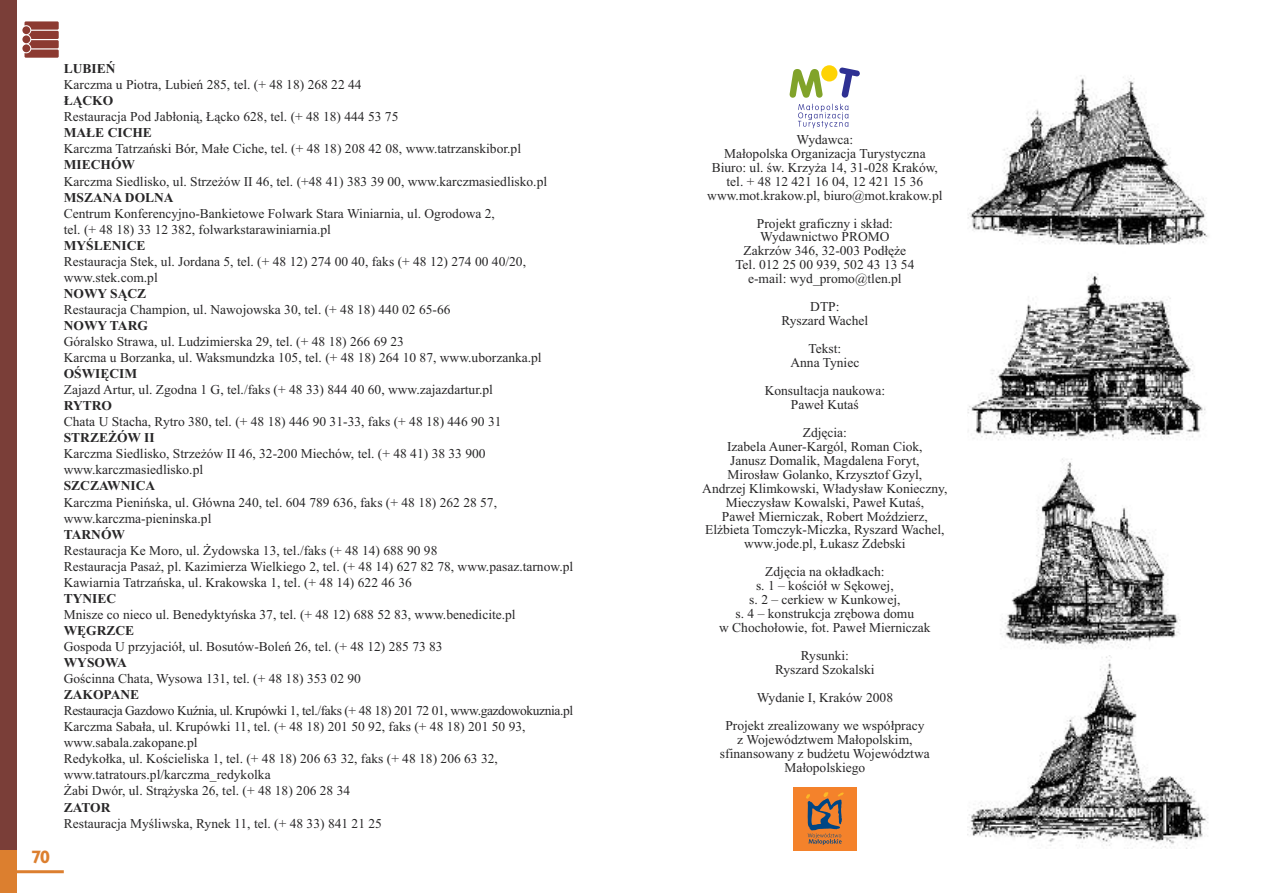
<style>
.page{position:relative;width:1276px;height:893px;background:#fff}
.page>*{position:absolute;margin:0;border:0;box-sizing:border-box;transform-origin:0 0}
.t1{font:700 18px "Humanst 521 EU";color:#dc7f2f}
.t2{font:13.5px/14px "Times New Roman";color:#272627;text-align:center}
.t3{font:700 13.5px "Times New Roman";color:#272627}
</style>
<div class="page">
<div style="left:0;top:0;width:17px;height:863px;background:#7a3e38"></div>
<div style="left:0;top:850px;width:17px;height:43px;background:#dc7f2f"></div>
<hr style="left:0;top:870px;width:64px;height:3px;background:#dc7f2f">
<svg style="left:25px;top:21px;width:34px;height:37px"></svg>
<div style="left:22px;top:26px;width:8px;height:8px;background:#8c3a31;border-radius:50%"></div>
<div style="left:22px;top:35px;width:8px;height:8px;background:#8c3a31;border-radius:50%"></div>
<div style="left:22px;top:44px;width:8px;height:8px;background:#8c3a31;border-radius:50%"></div>
<img style="left:968px;top:75px;width:240px;height:170px">
<svg style="left:967px;top:273px;width:239px;height:168px"></svg>
<img style="left:1000px;top:458px;width:180px;height:190px">
<img style="left:967px;top:656px;width:242px;height:192px">
<div style="left:821px;top:65px;width:16px;height:17px;background:#fed304;border-radius:50%"></div>
<svg style="left:839px;top:67px;width:21px;height:31px"></svg>
<svg style="left:789px;top:69px;width:33px;height:29px"></svg>
<svg style="left:798px;top:104px;width:50px;height:24px"></svg>
<div style="left:793px;top:787px;width:63px;height:63px;background:#f4822b"></div>
<svg style="left:806px;top:792px;width:37px;height:53px"></svg>
<h1 class="t1" style="left:31px;top:845px;width:20px">70</h1>
<p class="t3" style="left:64px;top:61px;width:53px">LUBIEŃ</p>
<p class="t2" style="left:64px;top:78px;width:299px">Karczma u Piotra, Lubień 285, tel. (+ 48 18) 268 22 44</p>
<p class="t3" style="left:64px;top:93px;width:51px">ŁĄCKO</p>
<p class="t2" style="left:64px;top:110px;width:336px">Restauracja Pod Jabłonią, Łącko 628, tel. (+ 48 18) 444 53 75</p>
<p class="t3" style="left:64px;top:125px;width:90px">MAŁE CICHE</p>
<p class="t2" style="left:64px;top:142px;width:459px">Karczma Tatrzański Bór, Małe Ciche, tel. (+ 48 18) 208 42 08, www.tatrzanskibor.pl</p>
<p class="t3" style="left:64px;top:157px;width:73px">MIECHÓW</p>
<p class="t2" style="left:64px;top:174px;width:485px">Karczma Siedlisko, ul. Strzeżów II 46, tel. (+48 41) 383 39 00, www.karczmasiedlisko.pl</p>
<p class="t3" style="left:64px;top:189px;width:111px">MSZANA DOLNA</p>
<p class="t2" style="left:64px;top:205px;width:433px;line-height:16px;text-align:left">Centrum Konferencyjno-Bankietowe Folwark Stara Winiarnia, ul. Ogrodowa 2, tel. (+ 48 18) 33 12 382, folwarkstarawiniarnia.pl</p>
<p class="t3" style="left:64px;top:237px;width:83px">MYŚLENICE</p>
<p class="t2" style="left:64px;top:253px;width:464px;line-height:16px;text-align:left">Restauracja Stek, ul. Jordana 5, tel. (+ 48 12) 274 00 40, faks (+ 48 12) 274 00 40/20, www.stek.com.pl</p>
<p class="t3" style="left:64px;top:285px;width:84px">NOWY SĄCZ</p>
<p class="t2" style="left:64px;top:302px;width:388px">Restauracja Champion, ul. Nawojowska 30, tel. (+ 48 18) 440 02 65-66</p>
<p class="t3" style="left:64px;top:317px;width:86px">NOWY TARG</p>
<p class="t2" style="left:64px;top:333px;width:479px;line-height:16px;text-align:left">Góralsko Strawa, ul. Ludzimierska 29, tel. (+ 48 18) 266 69 23<br>Karcma u Borzanka, ul. Waksmundzka 105, tel. (+ 48 18) 264 10 87, www.uborzanka.pl</p>
<p class="t3" style="left:64px;top:366px;width:75px">OŚWIĘCIM</p>
<p class="t2" style="left:64px;top:383px;width:431px">Zajazd Artur, ul. Zgodna 1 G, tel./faks (+ 48 33) 844 40 60, www.zajazdartur.pl</p>
<p class="t3" style="left:64px;top:398px;width:50px">RYTRO</p>
<p class="t2" style="left:64px;top:415px;width:439px">Chata U Stacha, Rytro 380, tel. (+ 48 18) 446 90 31-33, faks (+ 48 18) 446 90 31</p>
<p class="t3" style="left:64px;top:430px;width:92px">STRZEŻÓW II</p>
<p class="t2" style="left:64px;top:446px;width:423px;line-height:16px;text-align:left">Karczma Siedlisko, Strzeżów II 46, 32-200 Miechów, tel. (+ 48 41) 38 33 900 www.karczmasiedlisko.pl</p>
<p class="t3" style="left:64px;top:478px;width:93px">SZCZAWNICA</p>
<p class="t2" style="left:64px;top:494px;width:435px;line-height:16px;text-align:left">Karczma Pienińska, ul. Główna 240, tel. 604 789 636, faks (+ 48 18) 262 28 57, www.karczma-pieninska.pl</p>
<p class="t3" style="left:64px;top:526px;width:63px">TARNÓW</p>
<p class="t2" style="left:64px;top:542px;width:511px;line-height:16px;text-align:left">Restauracja Ke Moro, ul. Żydowska 13, tel./faks (+ 48 14) 688 90 98<br>Restauracja Pasaż, pl. Kazimierza Wielkiego 2, tel. (+ 48 14) 627 82 78, www.pasaz.tarnow.pl<br>Kawiarnia Tatrzańska, ul. Krakowska 1, tel. (+ 48 14) 622 46 36</p>
<p class="t3" style="left:64px;top:590px;width:54px">TYNIEC</p>
<p class="t2" style="left:64px;top:607px;width:453px">Mnisze co nieco ul. Benedyktyńska 37, tel. (+ 48 12) 688 52 83, www.benedicite.pl</p>
<p class="t3" style="left:64px;top:622px;width:72px">WĘGRZCE</p>
<p class="t2" style="left:64px;top:639px;width:380px">Gospoda U przyjaciół, ul. Bosutów-Boleń 26, tel. (+ 48 12) 285 73 83</p>
<p class="t3" style="left:64px;top:654px;width:65px">WYSOWA</p>
<p class="t2" style="left:64px;top:671px;width:299px">Gościnna Chata, Wysowa 131, tel. (+ 48 18) 353 02 90</p>
<p class="t3" style="left:64px;top:687px;width:77px">ZAKOPANE</p>
<p class="t2" style="left:64px;top:702px;width:511px;line-height:16px;text-align:left">Restauracja Gazdowo Kuźnia, ul. Krupówki 1, tel./faks (+ 48 18) 201 72 01, www.gazdowokuznia.pl Karczma Sabała, ul. Krupówki 11, tel. (+ 48 18) 201 50 92, faks (+ 48 18) 201 50 93, www.sabala.zakopane.pl<br>Redykołka, ul. Kościeliska 1, tel. (+ 48 18) 206 63 32, faks (+ 48 18) 206 63 32, www.tatratours.pl/karczma_redykolka<br>Żabi Dwór, ul. Strążyska 26, tel. (+ 48 18) 206 28 34</p>
<p class="t3" style="left:64px;top:799px;width:48px">ZATOR</p>
<p class="t2" style="left:64px;top:816px;width:320px">Restauracja Myśliwska, Rynek 11, tel. (+ 48 33) 841 21 25</p>
<p class="t2" style="left:707px;top:132px;width:237px">Wydawca:<br>Małopolska Organizacja Turystyczna<br>Biuro: ul. św. Krzyża 14, 31-028 Kraków, tel. + 48 12 421 16 04, 12 421 15 36 www.mot.krakow.pl, biuro@mot.krakow.pl</p>
<p class="t2" style="left:735px;top:216px;width:181px">Projekt graficzny i skład:<br>Wydawnictwo PROMO<br>Zakrzów 346, 32-003 Podłęże<br>Tel. 012 25 00 939, 502 43 13 54 e-mail: wyd_promo@tlen.pl</p>
<p class="t2" style="left:781px;top:300px;width:88px">DTP:<br>Ryszard Wachel</p>
<p class="t2" style="left:790px;top:341px;width:70px">Tekst:<br>Anna Tyniec</p>
<p class="t2" style="left:764px;top:383px;width:122px">Konsultacja naukowa:<br>Paweł Kutaś</p>
<p class="t2" style="left:702px;top:425px;width:247px">Zdjęcia:<br>Izabela Auner-Kargól, Roman Ciok,<br>Janusz Domalik, Magdalena Foryt,<br>Mirosław Golanko, Krzysztof Gzyl,<br>Andrzej Klimkowski, Władysław Konieczny, Mieczysław Kowalski, Paweł Kutaś,<br>Paweł Mierniczak, Robert Moździerz, Elżbieta Tomczyk-Miczka, Ryszard Wachel, www.jode.pl, Łukasz Zdebski</p>
<p class="t2" style="left:719px;top:565px;width:213px">Zdjęcia na okładkach:<br>s. 1 – kościół w Sękowej,<br>s. 2 – cerkiew w Kunkowej,<br>s. 4 – konstrukcja zrębowa domu<br>w Chochołowie, fot. Paweł Mierniczak</p>
<p class="t2" style="left:775px;top:648px;width:101px">Rysunki:<br>Ryszard Szokalski</p>
<p class="t2" style="left:725px;top:683px;width:201px;line-height:27.9px">Wydanie I, Kraków 2008<br>Projekt zrealizowany we współpracy</p>
<p class="t2" style="left:720px;top:732px;width:211px">z Województwem Małopolskim, sfinansowany z budżetu Województwa<br>Małopolskiego</p>
</div>
